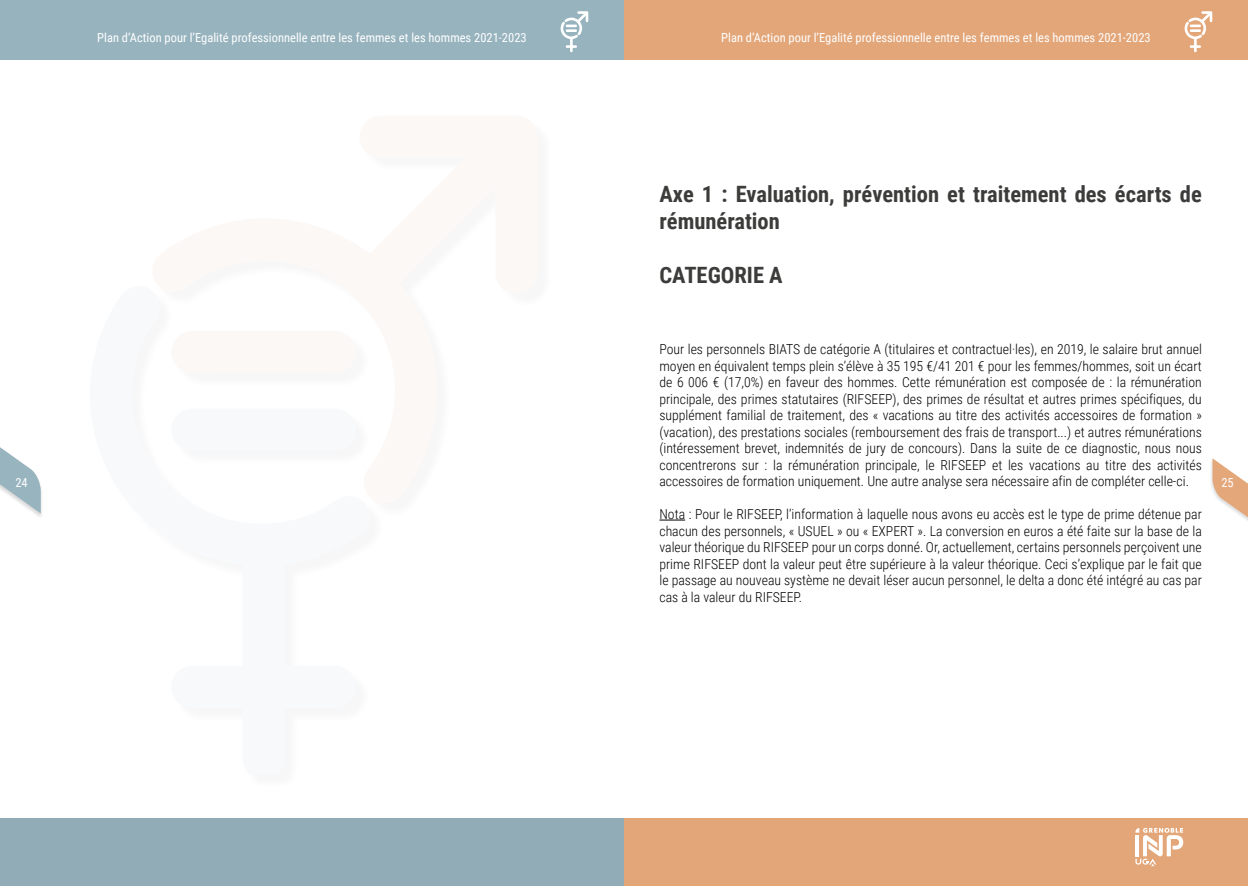
<style>
.page{position:relative;width:1248px;height:886px;background:#fff}
.page>*{position:absolute;margin:0;border:0;box-sizing:border-box;transform-origin:0 0}
.t1{font:700 22.5px/27px "Roboto Condensed";color:#3c3c3b}
.t2{font:300 13.75px/16.5px "Roboto Condensed";color:#000;text-align:justify}
.t3{font:12.5px "Roboto Condensed";color:#fff}
</style>
<div class="page">
<div style="left:0;top:274px;width:43px;height:245px;background:#000;opacity:.15"></div>
<svg style="left:0;top:274px;width:41px;height:239px"></svg>
<div style="left:0;top:819px;width:624px;height:67px;background:#91acb7"></div>
<div style="left:0;top:0;width:624px;height:59px;background:#97b3be"></div>
<svg style="left:560px;top:11px;width:28px;height:40px"></svg>
<div style="left:242px;top:556px;width:43px;height:202px;background:#f7f9fb"></div>
<div style="left:192px;top:666px;width:143px;height:42px;background:#f7f9fb"></div>
<div style="left:624px;top:819px;width:623px;height:67px;background:#e3a679"></div>
<div style="left:624px;top:0;width:623px;height:59px;background:#e3a679"></div>
<svg style="left:1135px;top:828px;width:48px;height:38px"></svg>
<svg style="left:659px;top:520px;width:26px;height:1px"></svg>
<svg style="left:1184px;top:11px;width:28px;height:40px"></svg>
<svg style="left:1212px;top:458px;width:35px;height:62px"></svg>
<p class="t3" style="left:97px;top:29px;width:431px">Plan d’Action pour l’Egalité professionnelle entre les femmes et les hommes 2021-2023</p>
<p class="t3" style="left:15px;top:473px;width:14px">24</p>
<p class="t3" style="left:721px;top:29px;width:431px">Plan d’Action pour l’Egalité professionnelle entre les femmes et les hommes 2021-2023</p>
<h1 class="t1" style="left:659px;top:180px;width:544px">Axe 1 : Evaluation, prévention et traitement des écarts de rémunération</h1>
<h1 class="t1" style="left:659px;top:261px;width:125px">CATEGORIE A</h1>
<p class="t2" style="left:659px;top:340px;width:544px">Pour les personnels BIATS de catégorie A (titulaires et contractuel·les), en 2019, le salaire brut annuel moyen en équivalent temps plein s’élève à 35 195 €/41 201 € pour les femmes/hommes, soit un écart de 6 006 € (17,0%) en faveur des hommes. Cette rémunération est composée de : la rémunération principale, des primes statutaires (RIFSEEP), des primes de résultat et autres primes spécifiques, du supplément familial de traitement, des « vacations au titre des activités accessoires de formation » (vacation), des prestations sociales (remboursement des frais de transport...) et autres rémunérations (intéressement brevet, indemnités de jury de concours). Dans la suite de ce diagnostic, nous nous concentrerons sur : la rémunération principale, le RIFSEEP et les vacations au titre des activités accessoires de formation uniquement. Une autre analyse sera nécessaire afin de compléter celle-ci.</p>
<p class="t2" style="left:659px;top:505px;width:544px">Nota : Pour le RIFSEEP, l’information à laquelle nous avons eu accès est le type de prime détenue par chacun des personnels, « USUEL » ou « EXPERT ». La conversion en euros a été faite sur la base de la valeur théorique du RIFSEEP pour un corps donné. Or, actuellement, certains personnels perçoivent une prime RIFSEEP dont la valeur peut être supérieure à la valeur théorique. Ceci s’explique par le fait que le passage au nouveau système ne devait léser aucun personnel, le delta a donc été intégré au cas par cas à la valeur du RIFSEEP.</p>
<p class="t3" style="left:1221px;top:473px;width:14px">25</p>
</div>
